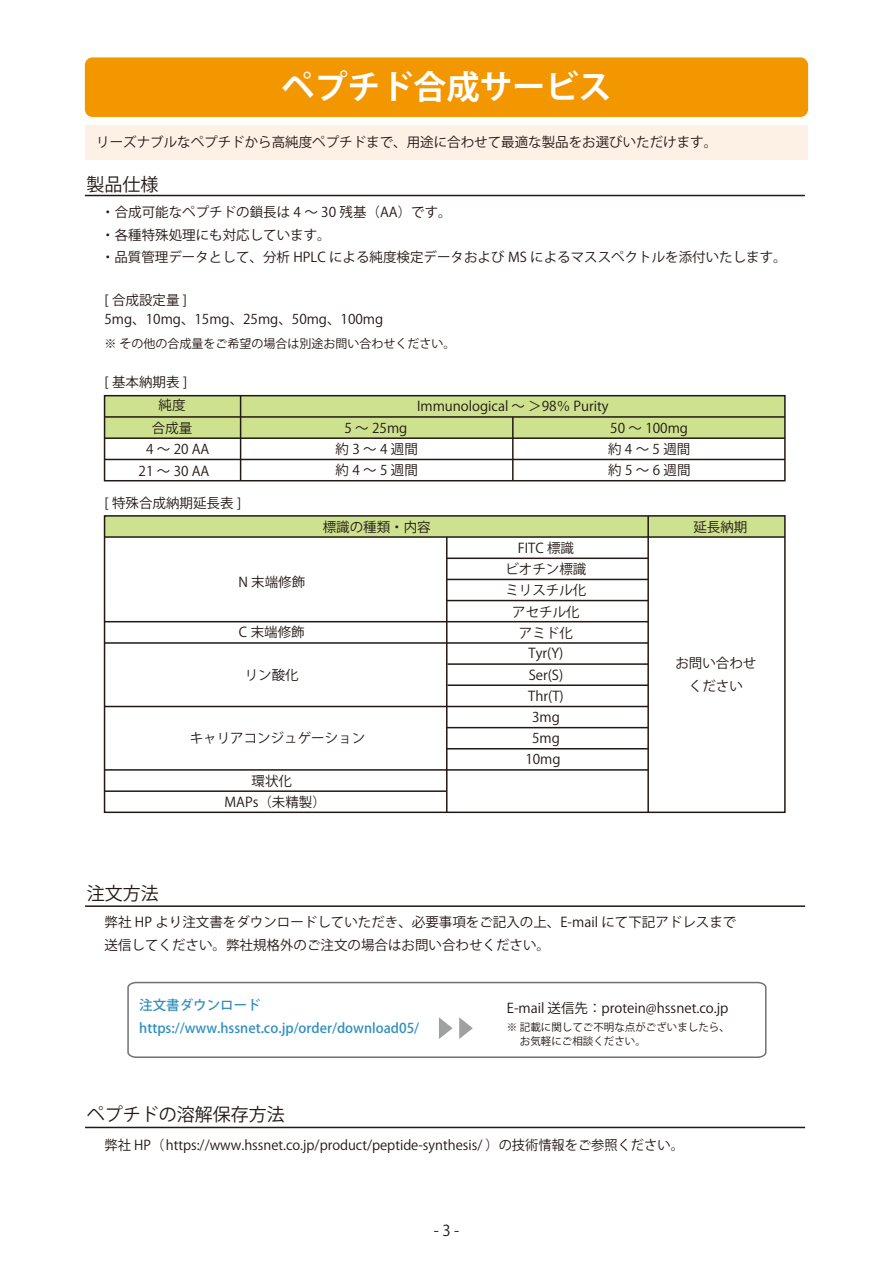
<style>
.page{position:relative;width:893px;height:1263px;background:#fff}
.page>*{position:absolute;margin:0;border:0;box-sizing:border-box;transform-origin:0 0}
.t1{font:700 33px "Koz Go Pr 6 N";color:#fff}
.t2{font:18px "Koz Go Pr 6 N";color:#221815}
.t3{font:15px "Koz Go Pr 6 N";color:#221815}
.t4{font:13.5px/22.5px "Koz Go Pr 6 N";color:#221815;text-align:center}
.t5{font:500 13.5px/23.2px "Koz Go Pr 6 N";color:#3090bc}
.t6{font:13.5px/21.6px "Koz Go Pr 6 N";letter-spacing:.25em;color:#221815}
.t7{font:12px "Koz Go Pr 6 N";color:#221815}
.t8{font:10.5px/13.5px "Koz Go Pr 6 N";color:#221815}
</style>
<div class="page">
<div style="left:85px;top:125px;width:722px;height:34px;background:#fdf0e5"></div>
<svg style="left:103px;top:394px;width:683px;height:88px"></svg>
<hr style="left:105px;top:459px;width:680px;height:1px;background:#221815">
<hr style="left:105px;top:437px;width:680px;height:2px;background:#221815">
<hr style="left:105px;top:416px;width:680px;height:2px;background:#221815">
<hr style="left:512px;top:417px;width:2px;height:64px;background:#221815">
<hr style="left:240px;top:396px;width:1px;height:85px;background:#221815">
<svg style="left:103px;top:515px;width:683px;height:299px"></svg>
<hr style="left:105px;top:790px;width:341px;height:2px;background:#221815">
<hr style="left:105px;top:769px;width:543px;height:2px;background:#221815">
<hr style="left:447px;top:748px;width:201px;height:1px;background:#221815">
<hr style="left:447px;top:727px;width:201px;height:1px;background:#221815">
<hr style="left:105px;top:706px;width:543px;height:1px;background:#221815">
<hr style="left:447px;top:684px;width:201px;height:2px;background:#221815">
<hr style="left:447px;top:663px;width:201px;height:2px;background:#221815">
<hr style="left:105px;top:642px;width:543px;height:2px;background:#221815">
<hr style="left:105px;top:621px;width:543px;height:1px;background:#221815">
<hr style="left:447px;top:600px;width:201px;height:1px;background:#221815">
<hr style="left:447px;top:579px;width:201px;height:1px;background:#221815">
<hr style="left:447px;top:557px;width:201px;height:2px;background:#221815">
<hr style="left:105px;top:536px;width:680px;height:2px;background:#221815">
<hr style="left:647px;top:516px;width:2px;height:296px;background:#221815">
<hr style="left:446px;top:537px;width:1px;height:275px;background:#221815">
<div style="left:85px;top:57px;width:723px;height:60px;background:#f39700;border-radius:8px"></div>
<hr style="left:85px;top:195px;width:720px;height:1px;background:#221815">
<hr style="left:85px;top:905px;width:720px;height:2px;background:#221815">
<hr style="left:85px;top:1127px;width:720px;height:1px;background:#221815">
<svg style="left:127px;top:981px;width:640px;height:77px"></svg>
<svg style="left:439px;top:1017px;width:14px;height:22px"></svg>
<svg style="left:459px;top:1017px;width:14px;height:22px"></svg>
<h1 class="t1" style="left:281px;top:68px;width:331px">ペプチド合成サービス</h1>
<h1 class="t1" style="left:380px;top:68px;width:133px">目　　次</h1>
<p class="t4" style="left:96px;top:131px;width:623px">リーズナブルなペプチドから高純度ペプチドまで、用途に合わせて最適な製品をお選びいただけます。</p>
<h2 class="t2" style="left:87px;top:174px;width:73px">製品仕様</h2>
<p class="t4" style="left:101px;top:201px;width:687px;text-align:left">・合成可能なペプチドの鎖長は 4 ～ 30 残基（AA）です。<br>・各種特殊処理にも対応しています。<br>・ 品質管理データとして、分析 HPLC による純度検定データおよび MS によるマススペクトルを添付いたします。</p>
<p class="t4" style="left:105px;top:290px;width:280px;line-height:19.8px;text-align:left">[ 合成設定量 ]<br>5mg、10mg、15mg、25mg、50mg、100mg</p>
<p class="t7" style="left:105px;top:337px;width:352px">※ その他の合成量をご希望の場合は別途お問い合わせください。</p>
<p class="t4" style="left:105px;top:371px;width:84px">[ 基本納期表 ]</p>
<p class="t4" style="left:159px;top:394px;width:28px">純度</p>
<p class="t4" style="left:417px;top:395px;width:193px">Immunological ～ ＞98％ Purity</p>
<p class="t4" style="left:152px;top:417px;width:42px">合成量</p>
<p class="t4" style="left:610px;top:417px;width:79px">50 ～ 100mg</p>
<p class="t4" style="left:139px;top:438px;width:72px">4 ～ 20 AA<br>21 ～ 30 AA</p>
<p class="t4" style="left:336px;top:417px;width:84px;line-height:21.3px">5 ～ 25mg約3～4週間約4～5週間</p>
<p class="t6" style="left:608px;top:438px;width:84px">約4～5週間約5～6週間</p>
<p class="t4" style="left:105px;top:492px;width:138px">[ 特殊合成納期延長表 ]</p>
<p class="t4" style="left:238px;top:571px;width:68px">N 末端修飾</p>
<p class="t4" style="left:239px;top:621px;width:67px">C 末端修飾</p>
<p class="t4" style="left:245px;top:664px;width:55px">リン酸化</p>
<p class="t4" style="left:323px;top:516px;width:109px">標識の種類・内容</p>
<p class="t4" style="left:693px;top:516px;width:55px">延長納期</p>
<p class="t4" style="left:518px;top:537px;width:58px">FITC 標識</p>
<p class="t4" style="left:505px;top:558px;width:82px">ビオチン標識</p>
<p class="t4" style="left:505px;top:579px;width:82px">ミリスチル化</p>
<p class="t4" style="left:512px;top:601px;width:69px">アセチル化</p>
<p class="t4" style="left:519px;top:622px;width:55px">アミド化</p>
<p class="t4" style="left:529px;top:642px;width:36px">Tyr(Y)</p>
<p class="t4" style="left:529px;top:664px;width:36px">Ser(S)</p>
<p class="t4" style="left:528px;top:685px;width:37px">Thr(T)</p>
<p class="t4" style="left:532px;top:706px;width:29px">3mg</p>
<p class="t4" style="left:675px;top:652px;width:82px">お問い合わせください</p>
<p class="t4" style="left:190px;top:727px;width:177px">キャリアコンジュゲーション</p>
<p class="t4" style="left:252px;top:770px;width:42px">環状化</p>
<p class="t4" style="left:224px;top:791px;width:103px">MAPs（未精製）</p>
<p class="t4" style="left:532px;top:727px;width:29px">5mg</p>
<p class="t4" style="left:525px;top:748px;width:37px">10mg</p>
<h2 class="t2" style="left:87px;top:883px;width:73px">注文方法</h2>
<p class="t4" style="left:105px;top:911px;width:633px;text-align:left">弊社 HP より注文書をダウンロードしていただき、必要事項をご記入の上、E-mail にて下記アドレスまで送信してください。弊社規格外のご注文の場合はお問い合わせください。</p>
<p class="t5" style="left:139px;top:994px;width:281px">注文書ダウンロードhttps://www.hssnet.co.jp/order/download05/</p>
<p class="t4" style="left:507px;top:997px;width:223px">E-mail 送信先：protein@hssnet.co.jp</p>
<p class="t8" style="left:507px;top:1021px;width:224px">※ 記載に関してご不明な点がございましたら、　 お気軽にご相談ください。</p>
<h2 class="t2" style="left:87px;top:1104px;width:200px">ペプチドの溶解保存方法</h2>
<p class="t4" style="left:105px;top:1134px;width:581px">弊社 HP（https://www.hssnet.co.jp/product/peptide-synthesis/ ）の技術情報をご参照ください。</p>
<p class="t3" style="left:434px;top:1222px;width:27px">- 3 -</p>
</div>
